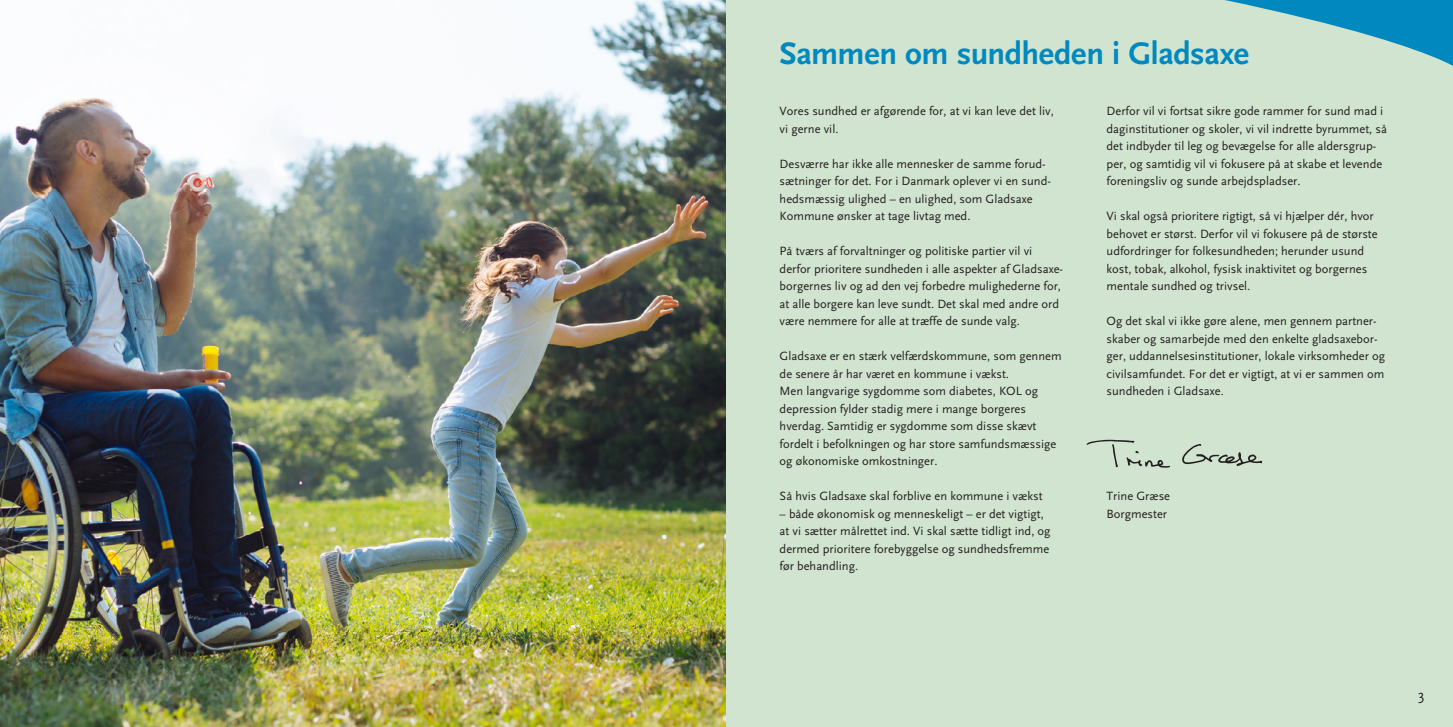
<style>
.page{position:relative;width:1453px;height:727px;background:#fff}
.page>*{position:absolute;margin:0;border:0;box-sizing:border-box;transform-origin:0 0}
.t1{font:700 32.5px "Scala Sans";letter-spacing:-.015em;color:#0088bf}
.t2{font:15px "Scala Sans";color:#231f20}
.t3{font:12.5px/17.5px "Scala Sans";color:#231f20}
</style>
<div class="page">
<img style="left:0;top:72px;width:726px;height:654px">
<div style="left:726px;top:0;width:727px;height:726px;background:#d1e4cf"></div>
<svg style="left:532px;top:0;width:921px;height:72px"></svg>
<svg style="left:1086px;top:439px;width:176px;height:28px"></svg>
<h1 class="t1" style="left:780px;top:36px;width:471px">Sammen om sundheden i Gladsaxe</h1>
<p class="t3" style="left:780px;top:102px;width:276px">Vores sundhed er afgørende for, at vi kan leve det liv, vi gerne vil.</p>
<p class="t3" style="left:780px;top:155px;width:273px">Desværre har ikke alle mennesker de samme forud&shy;sætninger for det. For i Danmark oplever vi en sund&shy;hedsmæssig ulighed – en ulighed, som Gladsaxe Kommune ønsker at tage livtag med.</p>
<p class="t3" style="left:780px;top:242px;width:285px">På tværs af forvaltninger og politiske partier vil vi derfor prioritere sundheden i alle aspekter af Gladsaxe&shy;borgernes liv og ad den vej forbedre mulighederne for, at alle borgere kan leve sundt. Det skal med andre ord være nemmere for alle at træffe de sunde valg.</p>
<p class="t3" style="left:780px;top:347px;width:283px">Gladsaxe er en stærk velfærdskommune, som gennem de senere år har været en kommune i vækst.<br>Men langvarige sygdomme som diabetes, KOL og depression fylder stadig mere i mange borgeres hverdag. Samtidig er sygdomme som disse skævt fordelt i befolkningen og har store samfundsmæssige og økonomiske omkostninger.</p>
<p class="t3" style="left:780px;top:487px;width:264px">Så hvis Gladsaxe skal forblive en kommune i vækst</p>
<p class="t3" style="left:780px;top:505px;width:272px">– både økonomisk og menneskeligt – er det vigtigt, at vi sætter målrettet ind. Vi skal sætte tidligt ind, og dermed prioritere forebyggelse og sundhedsfremme før behandling.</p>
<p class="t3" style="left:1106px;top:102px;width:282px">Derfor vil vi fortsat sikre gode rammer for sund mad i daginstitutioner og skoler, vi vil indrette byrummet, så det indbyder til leg og bevægelse for alle aldersgrup&shy;per, og samtidig vil vi fokusere på at skabe et levende foreningsliv og sunde arbejdspladser.</p>
<p class="t3" style="left:1106px;top:207px;width:273px">Vi skal også prioritere rigtigt, så vi hjælper dér, hvor behovet er størst. Derfor vil vi fokusere på de største udfordringer for folkesundheden; herunder usund kost, tobak, alkohol, fysisk inaktivitet og borgernes mentale sundhed og trivsel.</p>
<p class="t3" style="left:1106px;top:312px;width:280px">Og det skal vi ikke gøre alene, men gennem partner&shy;skaber og samarbejde med den enkelte gladsaxebor&shy;ger, uddannelsesinstitutioner, lokale virksomheder og civilsamfundet. For det er vigtigt, at vi er sammen om sundheden i Gladsaxe.</p>
<p class="t3" style="left:1106px;top:487px;width:65px">Trine Græse<br>Borgmester</p>
<p class="t2" style="left:1418px;top:687px;width:8px">3</p>
</div>
